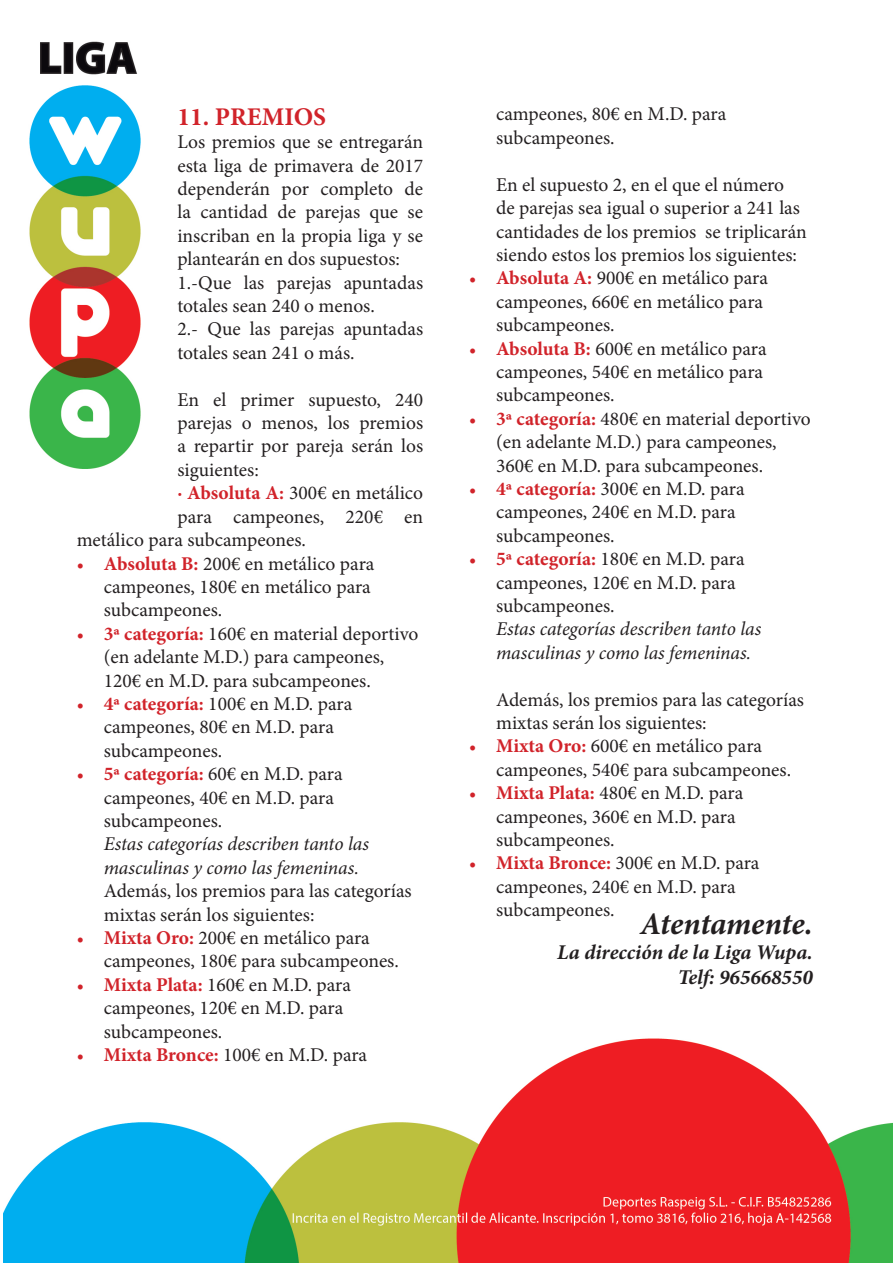
<style>
.page{position:relative;width:893px;height:1263px;background:#fff}
.page>*{position:absolute;margin:0;border:0;box-sizing:border-box;transform-origin:0 0}
.t1{font:italic 700 31.5px "Minion Pro";letter-spacing:-.005em;color:#231f20}
.t2{font:700 25.5px "Minion Pro";color:#d1232a}
.t3{font:italic 700 21px "Minion Pro";color:#231f20}
.t4{font:19.5px/23.4px "Minion Pro";color:#231f20}
.t5{font:italic 19.5px/23.4px "Minion Pro";letter-spacing:-.005em;color:#231f20}
.s1{font-weight:700;color:#d1232a}
.s2{font-weight:700;font-size:18px;color:#d1232a}
.s3{font-style:italic}
.s4{font-weight:700;font-style:normal;font-size:18px;color:#d1232a}
.s5{font-weight:700;font-style:normal;color:#d1232a}
.s6{font-style:normal}
</style>
<div class="page">
<img style="left:3px;top:41px;width:890px;height:1222px">
<p class="t2" style="left:177px;top:99px;width:150px">11. PREMIOS</p>
<p class="t4" style="left:177px;top:130px;width:247px;text-align:justify">Los premios que se entregarán esta liga de primavera de 2017 dependerán por completo de la cantidad de parejas que se inscriban en la propia liga y se plantearán en dos supuestos:</p>
<p class="t4" style="left:177px;top:271px;width:247px">1.-Que las parejas apuntadas totales sean 240 o menos.</p>
<p class="t4" style="left:177px;top:318px;width:247px">2.- Que las parejas apuntadas totales sean 241 o más.</p>
<p class="t4" style="left:177px;top:388px;width:247px;text-align:justify">En el primer supuesto, 240 parejas o menos, los premios a repartir por pareja serán los siguientes:</p>
<p class="t4" style="left:177px;top:481px;width:247px"><span class="s1">· Absoluta A:</span> 300€ en metálico</p>
<p class="t4" style="left:177px;top:505px;width:247px">para campeones, 220€ en</p>
<p class="t4" style="left:77px;top:528px;width:231px">metálico para subcampeones.</p>
<p class="t4" style="left:104px;top:552px;width:272px;text-indent:-27px"><span class="s2">•</span> <span class="s1">Absoluta B:</span> 200€ en metálico para campeones, 180€ en metálico para subcampeones.</p>
<p class="t4" style="left:104px;top:622px;width:316px;text-indent:-27px"><span class="s2">•</span> <span class="s1">3ª categoría:</span> 160€ en material deportivo (en adelante M.D.) para campeones,<br>120€ en M.D. para subcampeones.</p>
<p class="t4" style="left:104px;top:692px;width:250px;text-indent:-27px"><span class="s2">•</span> <span class="s1">4ª categoría:</span> 100€ en M.D. para campeones, 80€ en M.D. para subcampeones.</p>
<p class="t4" style="left:104px;top:762px;width:310px;text-indent:-27px"><span class="s2">•</span> <span class="s1">5ª categoría:</span> 60€ en M.D. para campeones, 40€ en M.D. para subcampeones.<br><span class="s3">Estas categorías describen tanto las masculinas y como las femeninas.<br></span>Además, los premios para las categorías mixtas serán los siguientes:</p>
<p class="t4" style="left:104px;top:926px;width:297px;text-indent:-27px"><span class="s2">•</span> <span class="s1">Mixta Oro:</span> 200€ en metálico para campeones, 180€ para subcampeones.</p>
<p class="t4" style="left:104px;top:973px;width:249px;text-indent:-27px"><span class="s2">•</span> <span class="s1">Mixta Plata:</span> 160€ en M.D. para campeones, 120€ en M.D. para subcampeones.</p>
<p class="t4" style="left:77px;top:1043px;width:292px"><span class="s2">•</span> <span class="s1">Mixta Bronce:</span> 100€ en M.D. para</p>
<p class="t4" style="left:496px;top:103px;width:232px">campeones, 80€ en M.D. para subcampeones.</p>
<p class="t4" style="left:496px;top:173px;width:312px">En el supuesto 2, en el que el número de parejas sea igual o superior a 241 las cantidades de los premios se triplicarán siendo estos los premios los siguientes:</p>
<p class="t4" style="left:496px;top:266px;width:274px;text-indent:-27px"><span class="s2">•</span> <span class="s1">Absoluta A:</span> 900€ en metálico para campeones, 660€ en metálico para subcampeones.</p>
<p class="t4" style="left:496px;top:337px;width:272px;text-indent:-27px"><span class="s2">•</span> <span class="s1">Absoluta B:</span> 600€ en metálico para campeones, 540€ en metálico para subcampeones.</p>
<p class="t4" style="left:496px;top:407px;width:316px;text-indent:-27px"><span class="s2">•</span> <span class="s1">3ª categoría:</span> 480€ en material deportivo (en adelante M.D.) para campeones,<br>360€ en M.D. para subcampeones.</p>
<p class="t4" style="left:496px;top:477px;width:250px;text-indent:-27px"><span class="s2">•</span> <span class="s1">4ª categoría:</span> 300€ en M.D. para campeones, 240€ en M.D. para subcampeones.</p>
<p class="t5" style="left:496px;top:547px;width:267px;text-indent:-27px"><span class="s4">•</span> <span class="s5">5ª categoría:</span> <span class="s6">180€ en M.D. para campeones, 120€ en M.D. para subcampeones.<br></span>Estas categorías describen tanto las masculinas y como las femeninas.</p>
<p class="t4" style="left:496px;top:688px;width:310px">Además, los premios para las categorías mixtas serán los siguientes:</p>
<p class="t4" style="left:496px;top:734px;width:297px;text-indent:-27px"><span class="s2">•</span> <span class="s1">Mixta Oro:</span> 600€ en metálico para campeones, 540€ para subcampeones.</p>
<p class="t4" style="left:496px;top:781px;width:249px;text-indent:-27px"><span class="s2">•</span> <span class="s1">Mixta Plata:</span> 480€ en M.D. para campeones, 360€ en M.D. para subcampeones.</p>
<p class="t4" style="left:496px;top:851px;width:265px;text-indent:-27px"><span class="s2">•</span> <span class="s1">Mixta Bronce:</span> 300€ en M.D. para campeones, 240€ en M.D. para subcampeones.</p>
<p class="t1" style="left:640px;top:901px;width:174px">Atentamente.</p>
<p class="t3" style="left:557px;top:937px;width:257px">La dirección de la Liga Wupa.</p>
<p class="t3" style="left:678px;top:962px;width:137px">Telf: 965668550</p>
</div>
